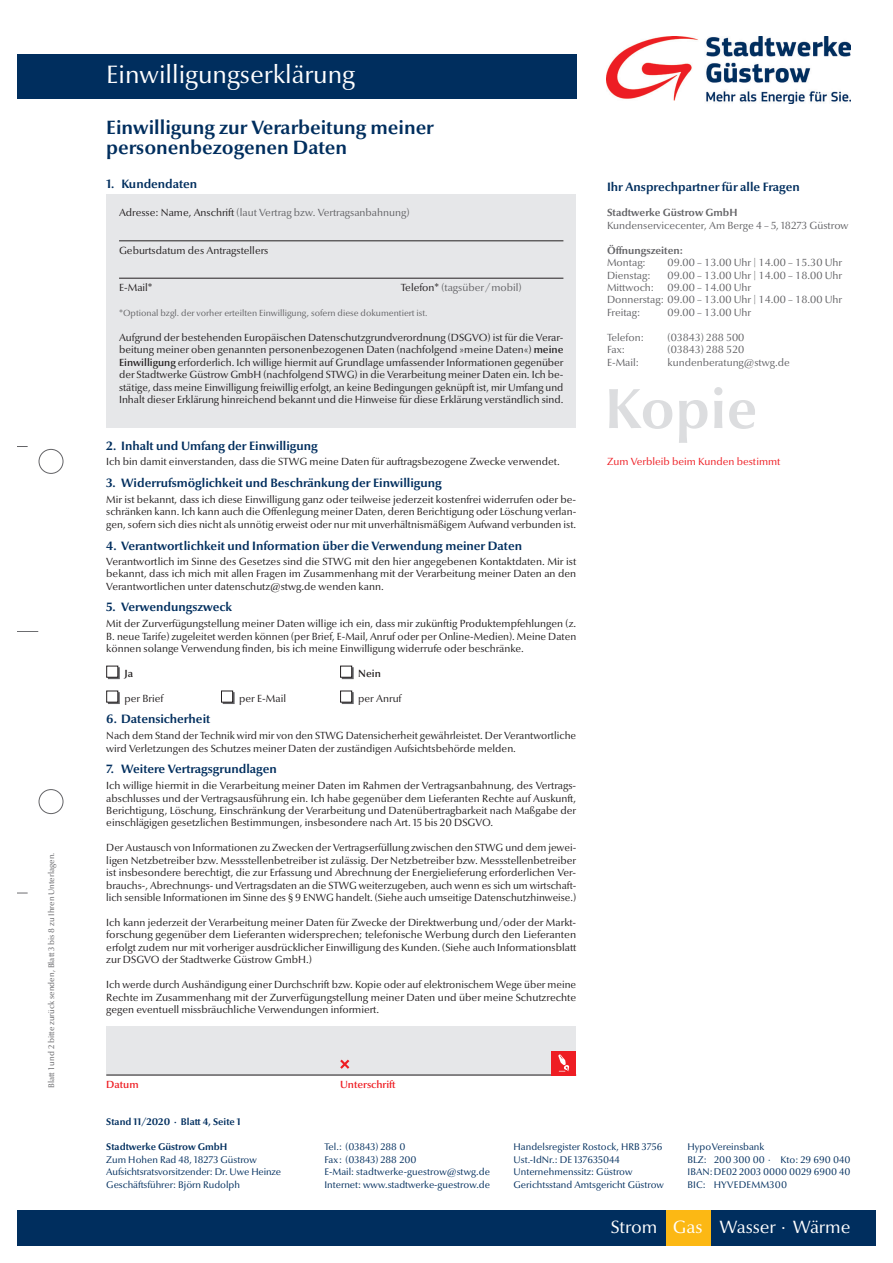
<style>
.page{position:relative;width:893px;height:1263px;background:#fff}
.page>*{position:absolute;margin:0;border:0;box-sizing:border-box;transform-origin:0 0}
.t1{font:700 57px "Optima Nova LT Pro";color:#dcdddf}
.t2{font:25.5px "Optima Nova LT Pro";color:#fff}
.t3{font:700 19.5px/19.5px "Optima Nova LT Pro";color:#002e5e}
.t4{font:18px "Optima Nova LT Pro";color:#fff}
.t5{font:700 12.3px "Optima Nova LT Pro";color:#002e5e}
.t6{font:10.5px/12.5px "Optima Nova LT Pro";color:#231f20;text-align:justify}
.t7{font:10.5px/12.5px "Optima Nova LT Pro";color:#636366}
.t8{font:700 10.5px "Optima Nova LT Pro";color:#636366}
.t9{font:10.5px "Optima Nova LT Pro";color:#ee1d23}
.t10{font:600 10.5px "Optima Nova LT Pro";color:#ee1d23}
.t11{font:600 10.5px "Optima Nova LT Pro";color:#231f20}
.t12{font:9.75px/12.5px "Optima Nova LT Pro";color:#002e5e}
.t13{font:700 9.75px "Optima Nova LT Pro";color:#002e5e}
.t14{font:9px "Optima Nova LT Pro";color:#636366}
.t15{font:8.25px "Optima Nova LT Pro";color:#636366}
.s1{color:#231f20}
.s2{font-weight:600}
</style>
<div class="page">
<div style="left:17px;top:1210px;width:859px;height:36px;background:#002e5e"></div>
<div style="left:666px;top:1210px;width:44px;height:36px;background:#fcb814"></div>
<div style="left:39px;top:449px;width:24px;height:25px;border:1px solid #636366;border-radius:50%"></div>
<div style="left:39px;top:789px;width:24px;height:25px;border:1px solid #636366;border-radius:50%"></div>
<svg style="left:17px;top:631px;width:21px;height:1px"></svg>
<div style="left:17px;top:54px;width:559px;height:45px;background:#002e5e"></div>
<img style="left:607px;top:37px;width:243px;height:66px">
<div style="left:106px;top:194px;width:470px;height:234px;background:#e6e7e9"></div>
<hr style="left:119px;top:240px;width:444px;height:1px;background:#231f20">
<hr style="left:119px;top:278px;width:444px;height:1px;background:#231f20">
<svg style="left:108px;top:667px;width:12px;height:12px"></svg>
<div style="left:106px;top:666px;width:12px;height:12px;border:1px solid #231f20"></div>
<svg style="left:342px;top:667px;width:12px;height:12px"></svg>
<div style="left:340px;top:666px;width:12px;height:12px;border:1px solid #231f20"></div>
<svg style="left:108px;top:692px;width:12px;height:12px"></svg>
<div style="left:106px;top:691px;width:12px;height:11px;border:1px solid #231f20"></div>
<svg style="left:223px;top:692px;width:12px;height:12px"></svg>
<div style="left:221px;top:691px;width:12px;height:11px;border:1px solid #231f20"></div>
<svg style="left:342px;top:692px;width:12px;height:12px"></svg>
<div style="left:340px;top:691px;width:12px;height:11px;border:1px solid #231f20"></div>
<div style="left:106px;top:1026px;width:470px;height:49px;background:#e6e7e9"></div>
<svg style="left:340px;top:1059px;width:9px;height:10px"></svg>
<hr style="left:106px;top:1075px;width:470px;height:1px;background:#231f20">
<div style="left:551px;top:1050px;width:25px;height:25px;background:#ee1d23"></div>
<svg style="left:558px;top:1054px;width:12px;height:17px"></svg>
<p class="t15" style="left:46px;top:1088px;width:237px;rotate:-90deg">Blatt 1 und 2 bitte zurück senden, Blatt 3 bis 8 zu Ihren Unterlagen.</p>
<h2 class="t2" style="left:106px;top:59px;width:250px">Einwilligungserklärung</h2>
<h3 class="t3" style="left:106px;top:118px;width:329px">Einwilligung zur Verarbeitung meiner personenbezogenen Daten</h3>
<p class="t5" style="left:106px;top:176px;width:92px">1. Kundendaten</p>
<p class="t7" style="left:119px;top:206px;width:292px"><span class="s1">Adresse: Name, Anschrift</span> (laut Vertrag bzw. Vertragsanbahnung)</p>
<p class="t6" style="left:119px;top:244px;width:151px">Geburtsdatum des Antragstellers</p>
<p class="t6" style="left:119px;top:281px;width:35px">E-Mail*</p>
<p class="t7" style="left:401px;top:281px;width:122px"><span class="s1">Telefon*</span> (tagsüber/mobil)</p>
<p class="t14" style="left:119px;top:307px;width:310px">*Optional bzgl. der vorher erteilten Einwilligung, sofern diese dokumentiert ist.</p>
<p class="t6" style="left:119px;top:331px;width:446px">Aufgrund der bestehenden Europäischen Datenschutzgrundverordnung (DSGVO) ist für die Verar&shy;beitung meiner oben genannten personenbezogenen Daten (nachfolgend »meine Daten«) <span class="s2">meine Einwilligung</span> erforderlich. Ich willige hiermit auf Grundlage umfassender Informationen gegenüber der Stadtwerke Güstrow GmbH (nachfolgend STWG) in die Verarbeitung meiner Daten ein. Ich be&shy;stätige, dass meine Einwilligung freiwillig erfolgt, an keine Bedingungen geknüpft ist, mir Umfang und Inhalt dieser Erklärung hinreichend bekannt und die Hinweise für diese Erklärung verständlich sind.</p>
<p class="t5" style="left:106px;top:438px;width:213px">2. Inhalt und Umfang der Einwilligung</p>
<p class="t6" style="left:106px;top:455px;width:455px">Ich bin damit einverstanden, dass die STWG meine Daten für auftragsbezogene Zwecke verwendet.</p>
<p class="t5" style="left:106px;top:475px;width:337px">3. Widerrufsmöglichkeit und Beschränkung der Einwilligung</p>
<p class="t6" style="left:106px;top:493px;width:471px">Mir ist bekannt, dass ich diese Einwilligung ganz oder teilweise jederzeit kostenfrei widerrufen oder be&shy;schränken kann. Ich kann auch die Offenlegung meiner Daten, deren Berichtigung oder Löschung verlan&shy;gen, sofern sich dies nicht als unnötig erweist oder nur mit unverhältnismäßigem Aufwand verbunden ist.</p>
<p class="t5" style="left:106px;top:538px;width:417px">4. Verantwortlichkeit und Information über die Verwendung meiner Daten</p>
<p class="t6" style="left:106px;top:555px;width:471px">Verantwortlich im Sinne des Gesetzes sind die STWG mit den hier angegebenen Kontaktdaten. Mir ist bekannt, dass ich mich mit allen Fragen im Zusammenhang mit der Verarbeitung meiner Daten an den Verantwortlichen unter datenschutz@stwg.de wenden kann.</p>
<p class="t5" style="left:106px;top:599px;width:127px">5. Verwendungszweck</p>
<p class="t6" style="left:106px;top:617px;width:471px">Mit der Zurverfügungstellung meiner Daten willige ich ein, dass mir zukünftig Produktempfehlungen (z.<br>B. neue Tarife) zugeleitet werden können (per Brief, E-Mail, Anruf oder per Online-Medien). Meine Daten können solange Verwendung finden, bis ich meine Einwilligung widerrufe oder beschränke.</p>
<p class="t11" style="left:124px;top:667px;width:10px">Ja</p>
<p class="t11" style="left:358px;top:667px;width:24px">Nein</p>
<p class="t6" style="left:124px;top:692px;width:40px">per Brief</p>
<p class="t6" style="left:239px;top:692px;width:48px">per E-Mail</p>
<p class="t6" style="left:358px;top:692px;width:45px">per Anruf</p>
<p class="t5" style="left:106px;top:711px;width:105px">6. Datensicherheit</p>
<p class="t6" style="left:106px;top:729px;width:471px">Nach dem Stand der Technik wird mir von den STWG Datensicherheit gewährleistet. Der Verantwortliche wird Verletzungen des Schutzes meiner Daten der zuständigen Aufsichtsbehörde melden.</p>
<p class="t5" style="left:106px;top:761px;width:172px">7. Weitere Vertragsgrundlagen</p>
<p class="t6" style="left:106px;top:779px;width:471px">Ich willige hiermit in die Verarbeitung meiner Daten im Rahmen der Vertragsanbahnung, des Vertrags&shy;abschlusses und der Vertragsausführung ein. Ich habe gegenüber dem Lieferanten Rechte auf Auskunft, Berichtigung, Löschung, Einschränkung der Verarbeitung und Datenübertragbarkeit nach Maßgabe der einschlägigen gesetzlichen Bestimmungen, insbesondere nach Art. 15 bis 20 DSGVO.</p>
<p class="t6" style="left:106px;top:841px;width:471px">Der Austausch von Informationen zu Zwecken der Vertragserfüllung zwischen den STWG und dem jewei&shy;ligen Netzbetreiber bzw. Messstellenbetreiber ist zulässig. Der Netzbetreiber bzw. Messstellenbetreiber ist insbesondere berechtigt, die zur Erfassung und Abrechnung der Energielieferung erforderlichen Ver&shy;brauchs-, Abrechnungs- und Vertragsdaten an die STWG weiterzugeben, auch wenn es sich um wirtschaft&shy;lich sensible Informationen im Sinne des § 9 ENWG handelt. (Siehe auch umseitige Datenschutzhinweise.)</p>
<p class="t6" style="left:106px;top:916px;width:471px">Ich kann jederzeit der Verarbeitung meiner Daten für Zwecke der Direktwerbung und/oder der Markt&shy;forschung gegenüber dem Lieferanten widersprechen; telefonische Werbung durch den Lieferanten erfolgt zudem nur mit vorheriger ausdrücklicher Einwilligung des Kunden. (Siehe auch Informationsblatt zur DSGVO der Stadtwerke Güstrow GmbH.)</p>
<p class="t6" style="left:106px;top:978px;width:471px">Ich werde durch Aushändigung einer Durchschrift bzw. Kopie oder auf elektronischem Wege über meine Rechte im Zusammenhang mit der Zurverfügungstellung meiner Daten und über meine Schutzrechte gegen eventuell missbräuchliche Verwendungen informiert.</p>
<p class="t10" style="left:106px;top:1078px;width:34px">Datum</p>
<p class="t10" style="left:340px;top:1078px;width:57px">Unterschrift</p>
<p class="t5" style="left:607px;top:179px;width:194px">Ihr Ansprechpartner für alle Fragen</p>
<p class="t8" style="left:607px;top:206px;width:132px">Stadtwerke Güstrow GmbH</p>
<p class="t7" style="left:607px;top:219px;width:243px">Kundenservicecenter, Am Berge 4 – 5, 18273 Güstrow</p>
<p class="t8" style="left:607px;top:243px;width:77px">Öffnungszeiten:</p>
<p class="t7" style="left:607px;top:256px;width:40px">Montag:</p>
<p class="t7" style="left:668px;top:256px;width:176px">09.00 – 13.00 Uhr | 14.00 – 15.30 Uhr</p>
<p class="t7" style="left:607px;top:269px;width:45px">Dienstag:</p>
<p class="t7" style="left:668px;top:269px;width:176px">09.00 – 13.00 Uhr | 14.00 – 18.00 Uhr</p>
<p class="t7" style="left:607px;top:281px;width:49px">Mittwoch:</p>
<p class="t7" style="left:607px;top:281px;width:237px;text-indent:61px">09.00 – 14.00 Uhr<br>Donnerstag: 09.00 – 13.00 Uhr | 14.00 – 18.00 Uhr<br>Freitag:</p>
<p class="t7" style="left:668px;top:306px;width:85px">09.00 – 13.00 Uhr</p>
<p class="t7" style="left:607px;top:331px;width:38px">Telefon:</p>
<p class="t7" style="left:668px;top:331px;width:78px">(03843) 288 500</p>
<p class="t7" style="left:607px;top:343px;width:19px">Fax:</p>
<p class="t7" style="left:668px;top:343px;width:78px">(03843) 288 520</p>
<p class="t7" style="left:607px;top:356px;width:34px">E-Mail:</p>
<p class="t7" style="left:668px;top:356px;width:124px">kundenberatung@stwg.de</p>
<h1 class="t1" style="left:605px;top:373px;width:154px">Kopie</h1>
<p class="t9" style="left:607px;top:455px;width:175px">Zum Verbleib beim Kunden bestimmt</p>
<p class="t13" style="left:106px;top:1116px;width:136px">Stand 11/2020 · Blatt 4, Seite 1</p>
<p class="t13" style="left:106px;top:1141px;width:123px">Stadtwerke Güstrow GmbH</p>
<p class="t12" style="left:106px;top:1153px;width:176px">Zum Hohen Rad 48, 18273 Güstrow<br>Aufsichtsratsvorsitzender: Dr. Uwe Heinze<br>Geschäftsführer: Björn Rudolph</p>
<p class="t12" style="left:324px;top:1140px;width:167px">Tel. : (03843) 288 0<br>Fax : (03843) 288 200<br>E-Mail: stadtwerke-guestrow@stwg.de<br>Internet: www.stadtwerke-guestrow.de</p>
<p class="t12" style="left:514px;top:1140px;width:152px">Handelsregister Rostock, HRB 3756<br>Ust.-IdNr.: DE 137635044<br>Unternehmenssitz: Güstrow<br>Gerichtsstand Amtsgericht Güstrow</p>
<p class="t12" style="left:688px;top:1140px;width:164px">HypoVereinsbank<br>BLZ: 200 300 00 ∙ Kto: 29 690 040<br>IBAN: DE02 2003 0000 0029 6900 40<br>BIC: HYVEDEMM300</p>
<h3 class="t4" style="left:611px;top:1215px;width:241px">Strom Gas Wasser ∙ Wärme</h3>
</div>
